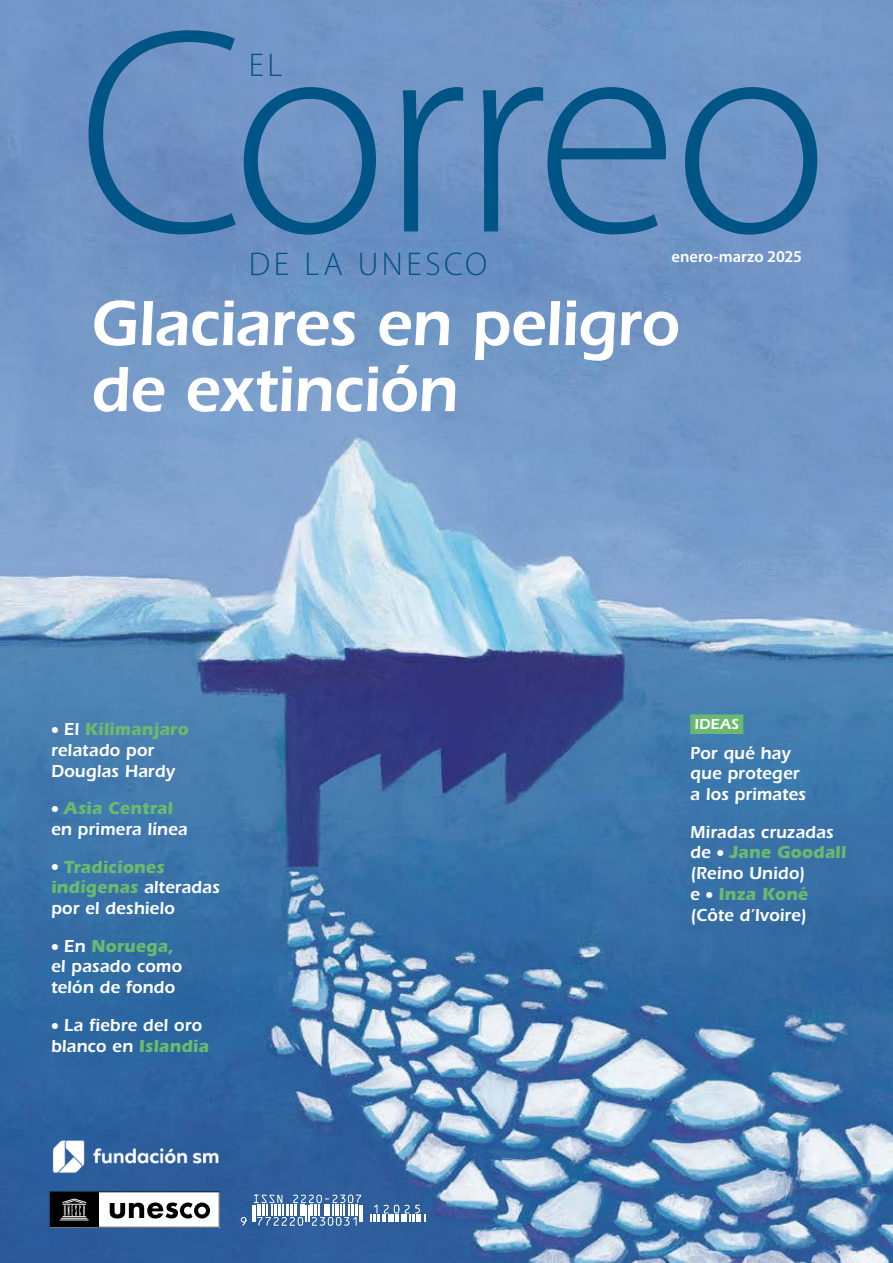
<style>
.page{position:relative;width:893px;height:1263px;background:#fff}
.page>*{position:absolute;margin:0;border:0;box-sizing:border-box;transform-origin:0 0}
.t1{font:300 294px "Myriad Pro";letter-spacing:-.025em;color:#005586}
.t2{font:600 66px/66px "ITC Eras Std";letter-spacing:-.01em;color:#fff;scale:.95 1}
.t3{font:300 33px "Myriad Pro";letter-spacing:.105em;color:#005586}
.t4{font:600 18px/20.7px "ITC Eras Std";letter-spacing:.005em;color:#fff;scale:.95 1}
.t5{font:600 16.5px "Myriad Pro";color:#fff}
.t6{font:600 15px "ITC Eras Std";letter-spacing:.02em;color:#fff}
.s1{font-family:"Myriad Pro";font-weight:700;font-size:23.1px}
.s2{font-weight:700;color:#6ab970}
</style>
<div class="page">
<img style="left:0;top:0;width:893px;height:1263px">
<svg style="left:50px;top:1191px;width:170px;height:36px"></svg>
<svg style="left:240px;top:1216px;width:7px;height:9px"></svg>
<svg style="left:371px;top:1204px;width:54px;height:21px"></svg>
<svg style="left:253px;top:1194px;width:110px;height:31px"></svg>
<img style="left:51px;top:1138px;width:169px;height:35px">
<div style="left:690px;top:714px;width:53px;height:20px;background:#6ab970"></div>
<h1 class="t1" style="left:78px;top:-28px;width:753px">Correo</h1>
<h3 class="t3" style="left:249px;top:246px;width:240px">DE LA UNESCO</h3>
<h3 class="t3" style="left:249px;top:47px;width:35px">EL</h3>
<p class="t5" style="left:672px;top:247px;width:132px">enero-marzo 2025</p>
<h2 class="t2" style="left:91px;top:290px;width:621px">Glaciares en peligro de extinción</h2>
<p class="t4" style="left:51px;top:719px;width:146px"><span class="s1">•</span> El <span class="s2">Kilimanjaro </span>relatado por<br>Douglas Hardy</p>
<p class="t4" style="left:51px;top:798px;width:145px"><span class="s1">•</span> <span class="s2">Asia Central </span>en primera línea</p>
<p class="t4" style="left:51px;top:856px;width:179px"><span class="s1">•</span> <span class="s2">Tradiciones indígenas</span> alteradas por el deshielo</p>
<p class="t4" style="left:51px;top:935px;width:139px"><span class="s1">•</span> En <span class="s2">Noruega, </span>el pasado como telón de fondo</p>
<p class="t4" style="left:51px;top:1014px;width:168px"><span class="s1">•</span> La fiebre del oro blanco en <span class="s2">Islandia</span></p>
<p class="t6" style="left:694px;top:716px;width:46px">IDEAS</p>
<p class="t4" style="left:690px;top:742px;width:123px">Por qué hay que proteger a los primates</p>
<p class="t4" style="left:690px;top:821px;width:166px">Miradas cruzadas de <span class="s1">•</span> <span class="s2">Jane Goodall </span>(Reino Unido)<br>e <span class="s1">•</span> <span class="s2">Inza Koné </span>(Côte d’Ivoire)</p>
</div>
